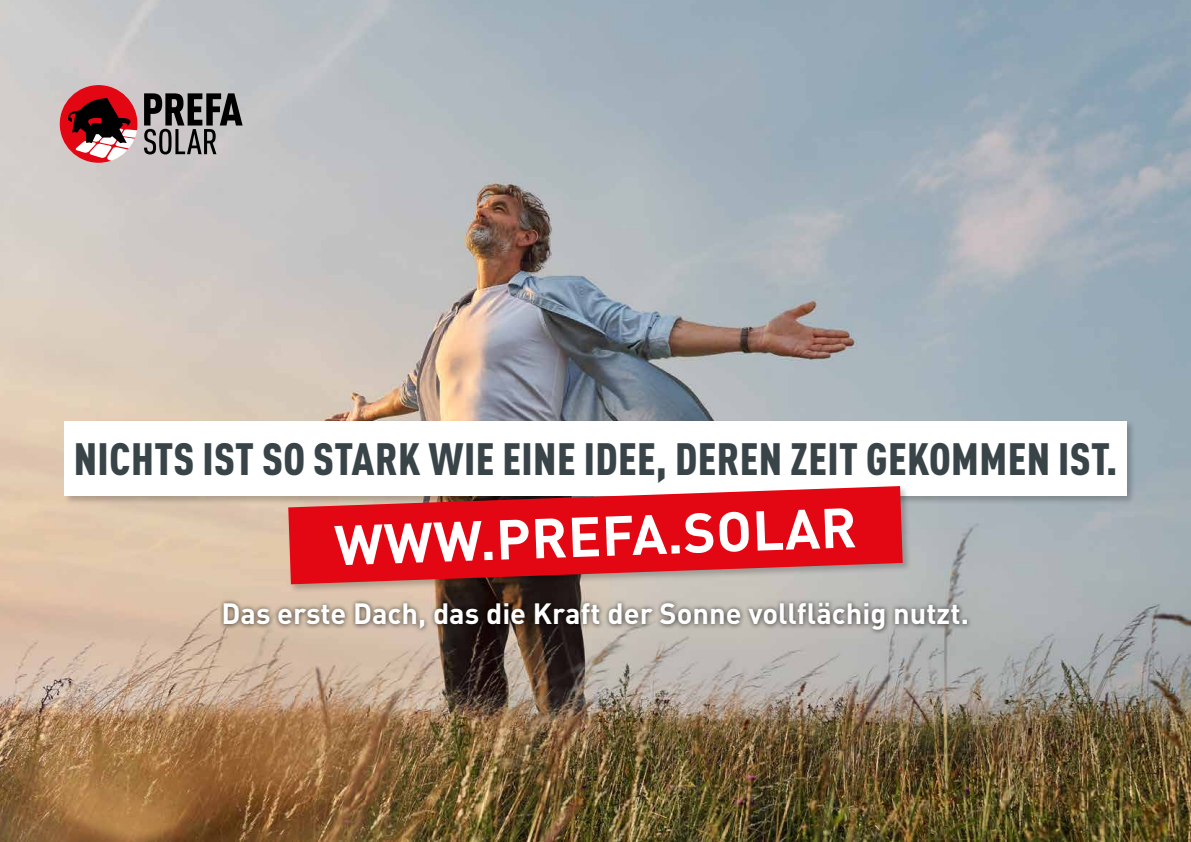
<style>
.page{position:relative;width:1191px;height:842px;background:#fff}
.page>*{position:absolute;margin:0;border:0;box-sizing:border-box;transform-origin:0 0}
.t1{font:700 55.2px "DIN Pro";color:#fff}
.t2{font:900 condensed 44.7px "DIN Pro";letter-spacing:.01em;color:#394448}
.t3{font:700 29px "DIN Pro";color:#fff}
</style>
<div class="page">
<img style="left:0;top:0;width:1191px;height:842px">
<svg style="left:144px;top:93px;width:99px;height:61px"></svg>
<svg style="left:60px;top:85px;width:77px;height:78px"></svg>
<div style="left:63px;top:419px;width:1073px;height:86px;background:#000;opacity:.22"></div>
<div style="left:64px;top:421px;width:1062px;height:75px;background:#fff"></div>
<div style="left:287px;top:485px;width:625px;height:109px;background:#000;opacity:.22"></div>
<svg style="left:288px;top:486px;width:614px;height:98px;fill:#e30613"></svg>
<div style="left:218px;top:598px;width:754px;height:37px;background:#000;opacity:.75"></div>
<p class="t2" style="left:74px;top:443px;width:1045px">NICHTS IST SO STARK WIE EINE IDEE, DEREN ZEIT GEKOMMEN IST.</p>
<p class="t1" style="left:334px;top:525px;width:524px;rotate:-2deg">WWW.PREFA.SOLAR</p>
<p class="t3" style="left:221px;top:603px;width:749px">Das erste Dach, das die Kraft der Sonne vollflächig nutzt.</p>
</div>
